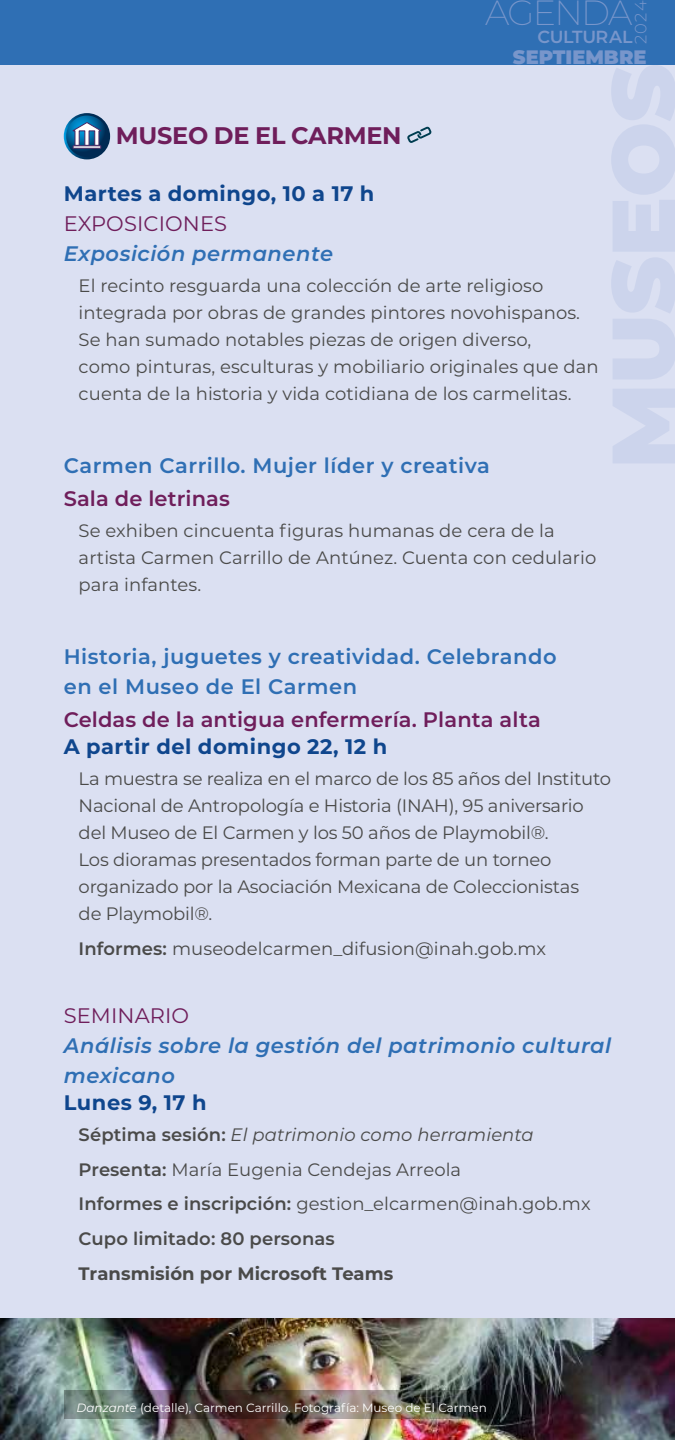
<style>
.page{position:relative;width:675px;height:1440px;background:#dbe0f2}
.page>*{position:absolute;margin:0;border:0;box-sizing:border-box;transform-origin:0 0}
.t1{font:200 34.95px "Montserrat";letter-spacing:-.05em;color:#7896cb}
.t2{font:700 24px "Montserrat";letter-spacing:-.01em;color:#6f1e5b}
.t3{font:600 21px/30px "Montserrat";letter-spacing:.025em;color:#2f6fb4}
.t4{font:italic 600 21px/30px "Montserrat";letter-spacing:.025em;color:#2f6fb4}
.t5{font:700 21px "Montserrat";letter-spacing:.025em;color:#0f468d}
.t6{font:600 21px "Montserrat";letter-spacing:.005em;color:#6f1e5b}
.t7{font:21px "Montserrat";letter-spacing:.005em;color:#6f1e5b}
.t8{font:900 19.5px "Montserrat";color:#7896cb}
.t9{font:18px/27px "Montserrat";letter-spacing:.005em;color:#4a4a49}
.t10{font:600 18px/34.7px "Montserrat";letter-spacing:.005em;color:#4a4a49}
.t11{font:700 18px "Montserrat";letter-spacing:.005em;color:#4a4a49}
.t12{font:600 17.55px "Montserrat";letter-spacing:-.025em;color:#7896cb}
.t13{font:300 16.35px "Montserrat";color:#7896cb}
.t14{font:12px "Montserrat";color:#fff}
.s1{font-weight:600}
.s2{font-weight:400;font-style:italic}
.s3{font-weight:400}
.s4{font-style:italic}
</style>
<div class="page">
<div style="left:0;top:0;width:675px;height:64px;background:#2f6fb4"></div>
<img style="left:0;top:1318px;width:675px;height:122px">
<img style="left:65px;top:1391px;width:435px;height:28px">
<svg style="left:65px;top:114px;width:44px;height:44px"></svg>
<div style="left:64px;top:113px;width:46px;height:46px;border:2px solid #fff;border-radius:50%"></div>
<div style="left:73px;top:146px;width:28px;height:2px;border:1px solid #482763"></div>
<svg style="left:73px;top:123px;width:28px;height:23px"></svg>
<svg style="left:407px;top:126px;width:25px;height:17px"></svg>
<h2 class="t2" style="left:116px;top:119px;width:287px">MUSEO DE EL CARMEN</h2>
<h1 class="t1" style="left:485px;top:-11px;width:149px">AGENDA</h1>
<p class="t13" style="left:630px;top:44px;width:45px;rotate:-90deg">2024</p>
<p class="t12" style="left:537px;top:25px;width:97px">CULTURAL</p>
<p class="t8" style="left:513px;top:42px;width:135px">SEPTIEMBRE</p>
<p class="t5" style="left:64px;top:179px;width:312px">Martes a domingo, 10 a 17 h</p>
<p class="t7" style="left:64px;top:210px;width:165px">EXPOSICIONES</p>
<p class="t4" style="left:64px;top:238px;width:271px">Exposición permanente</p>
<p class="t9" style="left:79px;top:272px;width:522px">El recinto resguarda una colección de arte religioso integrada por obras de grandes pintores novohispanos.<br>Se han sumado notables piezas de origen diverso,<br>como pinturas, esculturas y mobiliario originales que dan cuenta de la historia y vida cotidiana de los carmelitas.</p>
<p class="t3" style="left:64px;top:449px;width:428px">Carmen Carrillo. Mujer líder y creativa</p>
<p class="t6" style="left:64px;top:484px;width:168px">Sala de letrinas</p>
<p class="t9" style="left:79px;top:517px;width:519px">Se exhiben cincuenta figuras humanas de cera de la artista Carmen Carrillo de Antúnez. Cuenta con cedulario para infantes.</p>
<p class="t3" style="left:64px;top:640px;width:494px">Historia, juguetes y creatividad. Celebrando en el Museo de El Carmen</p>
<p class="t6" style="left:64px;top:705px;width:479px">Celdas de la antigua enfermería. Planta alta</p>
<p class="t5" style="left:64px;top:732px;width:325px">A partir del domingo 22, 12 h</p>
<p class="t9" style="left:79px;top:765px;width:534px">La muestra se realiza en el marco de los 85 años del Instituto Nacional de Antropología e Historia (INAH), 95 aniversario del Museo de El Carmen y los 50 años de Playmobil®.<br>Los dioramas presentados forman parte de un torneo organizado por la Asociación Mexicana de Coleccionistas<br>de Playmobil®.</p>
<p class="t9" style="left:79px;top:934px;width:469px"><span class="s1">Informes:</span> museodelcarmen_difusion@inah.gob.mx</p>
<p class="t7" style="left:64px;top:1001px;width:127px">SEMINARIO</p>
<p class="t4" style="left:64px;top:1030px;width:549px">Análisis sobre la gestión del patrimonio cultural mexicano</p>
<p class="t5" style="left:64px;top:1088px;width:144px">Lunes 9, 17 h</p>
<p class="t10" style="left:79px;top:1117px;width:514px">Séptima sesión: <span class="s2">El patrimonio como herramienta </span>Presenta: <span class="s3">María Eugenia Cendejas Arreola<br></span>Informes e inscripción: <span class="s3">gestion_elcarmen@inah.gob.mx </span>Cupo limitado: 80 personas</p>
<p class="t11" style="left:79px;top:1260px;width:316px">Transmisión por Microsoft Teams</p>
<p class="t14" style="left:77px;top:1399px;width:412px"><span class="s4">Danzante</span> (detalle), Carmen Carrillo. Fotografía: Museo de El Carmen</p>
</div>
